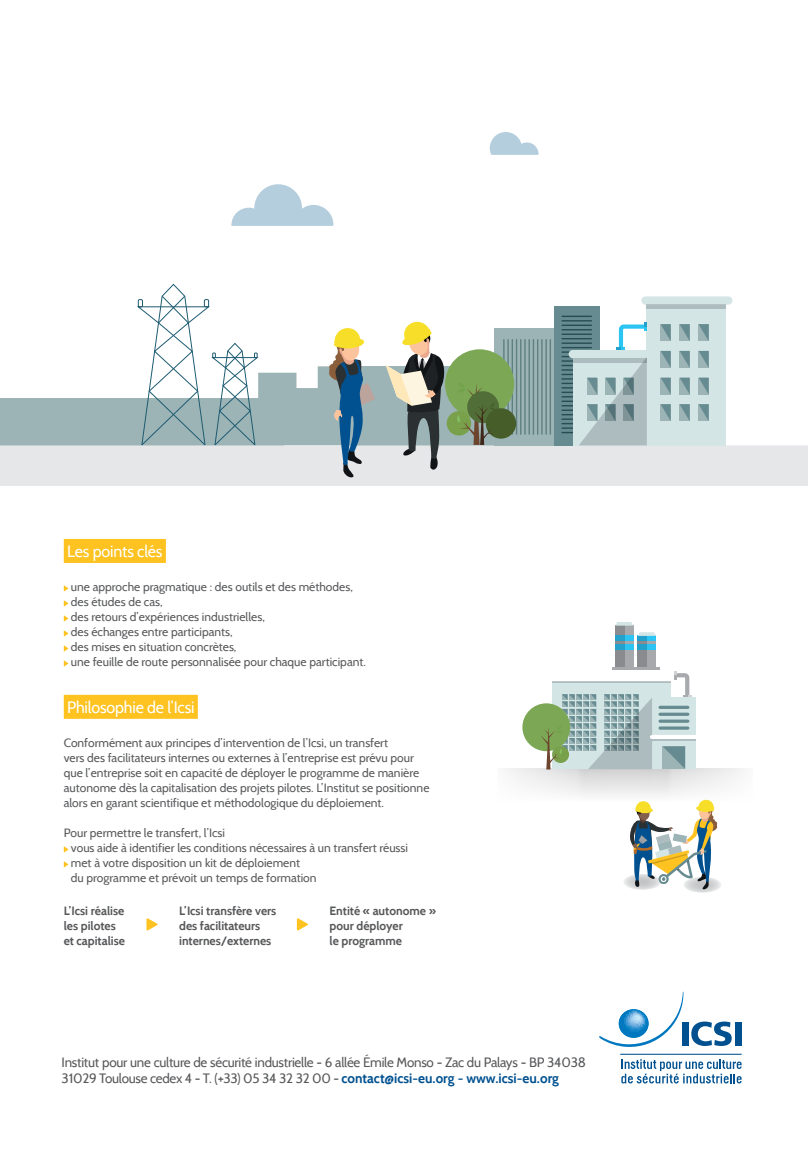
<style>
.page{position:relative;width:808px;height:1149px;background:#fff}
.page>*{position:absolute;margin:0;border:0;box-sizing:border-box;transform-origin:0 0}
.t1{font:16.5px "Cabin";letter-spacing:-.01em;color:#fff}
.t2{font:13.5px/16.2px "Cabin";letter-spacing:-.02em;color:#57585a}
.t3{font:12px/15px "Cabin";color:#57585a}
.t4{font:700 12px/15px "Cabin";color:#57585a}
.s1{font-weight:700;color:#015190}
</style>
<div class="page">
<div style="left:0;top:397px;width:284px;height:48px;background:#9cb4b6"></div>
<div style="left:349px;top:366px;width:190px;height:79px;background:#9cb4b6"></div>
<div style="left:0;top:445px;width:808px;height:40px;background:#e6e7e9"></div>
<div style="left:641px;top:296px;width:91px;height:8px;background:#d4e5e6;border-radius:4px"></div>
<svg style="left:494px;top:328px;width:60px;height:117px;fill:#9cb4b6"></svg>
<hr style="left:503px;top:339px;width:1px;height:95px;background:#9cb4b6">
<hr style="left:507px;top:339px;width:2px;height:95px;background:#9cb4b6">
<hr style="left:512px;top:339px;width:1px;height:95px;background:#9cb4b6">
<hr style="left:516px;top:339px;width:1px;height:95px;background:#9cb4b6">
<hr style="left:520px;top:339px;width:1px;height:95px;background:#9cb4b6">
<hr style="left:524px;top:339px;width:2px;height:95px;background:#9cb4b6">
<hr style="left:528px;top:339px;width:2px;height:95px;background:#9cb4b6">
<hr style="left:533px;top:339px;width:1px;height:95px;background:#9cb4b6">
<hr style="left:537px;top:339px;width:1px;height:95px;background:#9cb4b6">
<hr style="left:541px;top:339px;width:2px;height:95px;background:#9cb4b6">
<hr style="left:545px;top:339px;width:2px;height:95px;background:#9cb4b6">
<hr style="left:550px;top:339px;width:1px;height:95px;background:#9cb4b6">
<div style="left:554px;top:306px;width:45px;height:139px;background:#668c91"></div>
<div style="left:647px;top:304px;width:79px;height:141px;background:#d4e5e6"></div>
<svg style="left:698px;top:404px;width:11px;height:17px"></svg>
<div style="left:647px;top:304px;width:79px;height:5px;background:#adbcbf"></div>
<svg style="left:698px;top:324px;width:11px;height:17px"></svg>
<svg style="left:679px;top:324px;width:11px;height:17px"></svg>
<svg style="left:660px;top:324px;width:11px;height:17px"></svg>
<svg style="left:660px;top:351px;width:11px;height:17px"></svg>
<svg style="left:679px;top:351px;width:11px;height:17px"></svg>
<svg style="left:698px;top:351px;width:11px;height:17px"></svg>
<svg style="left:698px;top:377px;width:11px;height:17px"></svg>
<svg style="left:679px;top:377px;width:11px;height:17px"></svg>
<svg style="left:660px;top:377px;width:11px;height:17px"></svg>
<svg style="left:660px;top:404px;width:11px;height:17px"></svg>
<svg style="left:679px;top:404px;width:11px;height:17px"></svg>
<svg style="left:562px;top:320px;width:85px;height:125px"></svg>
<div style="left:445px;top:349px;width:69px;height:69px;background:#7ca856;border-radius:50%"></div>
<div style="left:447px;top:411px;width:24px;height:24px;background:#79a04b;border-radius:50%"></div>
<div style="left:486px;top:408px;width:30px;height:30px;background:#465d2a;border-radius:50%"></div>
<svg style="left:453px;top:383px;width:45px;height:62px"></svg>
<svg style="left:490px;top:132px;width:49px;height:23px"></svg>
<svg style="left:386px;top:321px;width:59px;height:148px"></svg>
<svg style="left:231px;top:184px;width:102px;height:42px"></svg>
<svg style="left:136px;top:283px;width:239px;height:194px"></svg>
<div style="left:682px;top:1021px;width:6px;height:24px;background:#015190"></div>
<svg style="left:691px;top:1021px;width:41px;height:24px"></svg>
<div style="left:735px;top:1021px;width:7px;height:24px;background:#015190"></div>
<svg style="left:621px;top:1059px;width:121px;height:24px"></svg>
<hr style="left:620px;top:1053px;width:122px;height:1px;background:#015190">
<svg style="left:599px;top:992px;width:84px;height:55px"></svg>
<div style="left:64px;top:538px;width:102px;height:24px;background:#fec221"></div>
<div style="left:64px;top:694px;width:134px;height:24px;background:#fec221"></div>
<svg style="left:64px;top:585px;width:4px;height:6px"></svg>
<svg style="left:64px;top:600px;width:4px;height:6px"></svg>
<svg style="left:64px;top:615px;width:4px;height:6px"></svg>
<svg style="left:64px;top:630px;width:4px;height:6px"></svg>
<svg style="left:64px;top:645px;width:4px;height:6px"></svg>
<svg style="left:64px;top:660px;width:4px;height:6px"></svg>
<svg style="left:64px;top:846px;width:4px;height:6px"></svg>
<svg style="left:64px;top:861px;width:4px;height:6px"></svg>
<svg style="left:623px;top:873px;width:38px;height:16px"></svg>
<svg style="left:683px;top:876px;width:38px;height:16px"></svg>
<div style="left:474px;top:768px;width:228px;height:33px;background:#f9f9f9"></div>
<svg style="left:540px;top:768px;width:204px;height:25px"></svg>
<div style="left:552px;top:681px;width:118px;height:87px;background:#d4e5e6"></div>
<svg style="left:674px;top:671px;width:17px;height:26px"></svg>
<hr style="left:552px;top:681px;width:118px;height:2px;background:#d1d2d4">
<div style="left:652px;top:697px;width:44px;height:71px;background:#d4e5e6"></div>
<hr style="left:660px;top:705px;width:28px;height:3px;background:#668c91">
<hr style="left:660px;top:712px;width:28px;height:3px;background:#668c91">
<hr style="left:660px;top:719px;width:28px;height:3px;background:#668c91">
<hr style="left:660px;top:726px;width:28px;height:3px;background:#668c91">
<svg style="left:663px;top:746px;width:22px;height:22px"></svg>
<hr style="left:652px;top:738px;width:44px;height:2px;background:#d1d2d4">
<svg style="left:650px;top:734px;width:48px;height:4px"></svg>
<div style="left:638px;top:635px;width:18px;height:34px;background:#a8a9ad"></div>
<svg style="left:624px;top:625px;width:9px;height:41px"></svg>
<div style="left:638px;top:635px;width:18px;height:5px;background:#2bc4f3"></div>
<div style="left:638px;top:644px;width:18px;height:6px;background:#2bc4f3"></div>
<div style="left:615px;top:635px;width:18px;height:5px;background:#2bc4f3"></div>
<div style="left:615px;top:644px;width:18px;height:6px;background:#2bc4f3"></div>
<svg style="left:638px;top:635px;width:9px;height:31px"></svg>
<svg style="left:615px;top:625px;width:9px;height:41px"></svg>
<hr style="left:612px;top:666px;width:47px;height:3px;background:#a8a9ad">
<svg style="left:616px;top:622px;width:17px;height:3px"></svg>
<svg style="left:638px;top:632px;width:18px;height:3px"></svg>
<div style="left:522px;top:703px;width:48px;height:48px;background:#7ca856;border-radius:50%"></div>
<svg style="left:540px;top:694px;width:112px;height:75px"></svg>
<svg style="left:628px;top:799px;width:89px;height:90px"></svg>
<svg style="left:297px;top:918px;width:11px;height:12px"></svg>
<svg style="left:146px;top:918px;width:12px;height:12px"></svg>
<h1 class="t1" style="left:67px;top:541px;width:97px">Les points clés</h1>
<p class="t3" style="left:71px;top:579px;width:296px">une approche pragmatique : des outils et des méthodes, des études de cas,<br>des retours d’expériences industrielles,<br>des échanges entre participants,<br>des mises en situation concrètes,<br>une feuille de route personnalisée pour chaque participant.</p>
<h1 class="t1" style="left:67px;top:696px;width:129px">Philosophie de l’Icsi</h1>
<p class="t3" style="left:64px;top:735px;width:367px">Conformément aux principes d’intervention de l’Icsi, un transfert<br>vers des facilitateurs internes ou externes à l’entreprise est prévu pour que l’entreprise soit en capacité de déployer le programme de manière autonome dès la capitalisation des projets pilotes. L’Institut se positionne alors en garant scientifique et méthodologique du déploiement.</p>
<p class="t3" style="left:71px;top:825px;width:339px;text-indent:-7px">Pour permettre le transfert, l’Icsi<br>vous aide à identifier les conditions nécessaires à un transfert réussi met à votre disposition un kit de déploiement<br>du programme et prévoit un temps de formation</p>
<p class="t4" style="left:64px;top:903px;width:63px">L’Icsi réalise les pilotes et capitalise</p>
<p class="t4" style="left:179px;top:903px;width:99px">L’Icsi transfère vers des facilitateurs internes/externes</p>
<p class="t4" style="left:330px;top:903px;width:108px">Entité « autonome » pour déployer<br>le programme</p>
<p class="t2" style="left:62px;top:1053px;width:526px">Institut pour une culture de sécurité industrielle - 6 allée Émile Monso - Zac du Palays - BP 34038<br>31029 Toulouse cedex 4 - T. (+33) 05 34 32 32 00 - <span class="s1">contact@icsi-eu.org - www.icsi-eu.org</span></p>
</div>
